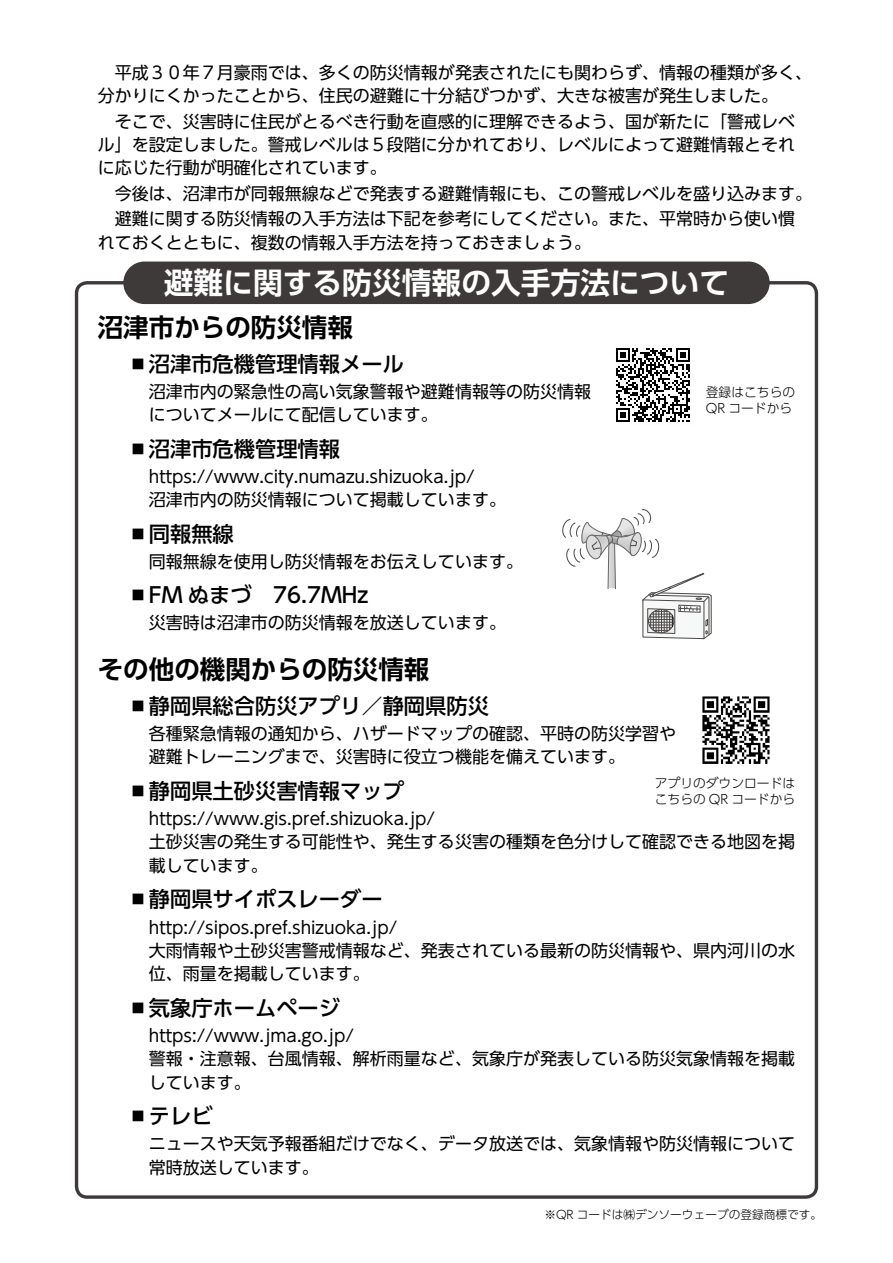
<style>
.page{position:relative;width:893px;height:1263px;background:#fff}
.page>*{position:absolute;margin:0;border:0;box-sizing:border-box;transform-origin:0 0}
.t1{font:700 29.7px "UD Shin Go Pro De";color:#fff}
.t2{font:700 25.5px "UD Shin Go Pro De";color:#000}
.t3{font:500 21.3px "UD Shin Go Pro";color:#000}
.t4{font:16.95px/23.4px "UD Shin Go Pro";color:#000}
.t5{font:300 12.75px/15.9px "UD Shin Go Pro";color:#000}
.t6{font:300 11.7px "UD Shin Go Pro";color:#000}
</style>
<div class="page">
<div style="left:123px;top:261px;width:647px;height:43px;background:#3e3a39;border-radius:21px"></div>
<img style="left:702px;top:696px;width:68px;height:68px">
<svg style="left:562px;top:509px;width:150px;height:130px"></svg>
<img style="left:616px;top:348px;width:74px;height:74px">
<p class="t4" style="left:98px;top:60px;width:716px">　平成３０年７月豪雨では、多くの防災情報が発表されたにも関わらず、情報の種類が多く、分かりにくかったことから、住民の避難に十分結びつかず、大きな被害が発生しました。</p>
<p class="t4" style="left:98px;top:109px;width:699px;text-align:justify">　そこで、災害時に住民がとるべき行動を直感的に理解できるよう、国が新たに「警戒レベル」を設定しました。警戒レベルは５段階に分かれており、レベルによって避難情報とそれに応じた行動が明確化されています。</p>
<p class="t4" style="left:98px;top:180px;width:716px;line-height:25.5px">　今後は、沼津市が同報無線などで発表する避難情報にも、この警戒レベルを盛り込みます。　避難に関する防災情報の入手方法は下記を参考にしてください。また、平常時から使い慣</p>
<p class="t4" style="left:98px;top:230px;width:495px">れておくとともに、複数の情報入手方法を持っておきましょう。</p>
<h1 class="t1" style="left:164px;top:259px;width:567px">避難に関する防災情報の入手方法について</h1>
<h2 class="t2" style="left:98px;top:307px;width:257px">沼津市からの防災情報</h2>
<p class="t3" style="left:128px;top:346px;width:278px">⿎沼津市危機管理情報メール</p>
<p class="t4" style="left:149px;top:379px;width:444px">沼津市内の緊急性の高い気象警報や避難情報等の防災情報についてメールにて配信しています。</p>
<p class="t3" style="left:128px;top:431px;width:214px">⿎沼津市危機管理情報</p>
<p class="t4" style="left:149px;top:464px;width:359px">https://www.city.numazu.shizuoka.jp/<br>沼津市内の防災情報について掲載しています。</p>
<p class="t3" style="left:128px;top:516px;width:108px">⿎同報無線</p>
<p class="t4" style="left:149px;top:549px;width:376px">同報無線を使用し防災情報をお伝えしています。</p>
<p class="t3" style="left:128px;top:578px;width:242px">⿎FM ぬまづ　76.7MHz</p>
<p class="t4" style="left:149px;top:611px;width:359px">災害時は沼津市の防災情報を放送しています。</p>
<h2 class="t2" style="left:98px;top:649px;width:333px">その他の機関からの防災情報</h2>
<p class="t3" style="left:128px;top:689px;width:363px">⿎静岡県総合防災アプリ／静岡県防災</p>
<p class="t4" style="left:149px;top:721px;width:529px">各種緊急情報の通知から、ハザードマップの確認、平時の防災学習や避難トレーニングまで、災害時に役立つ機能を備えています。</p>
<p class="t3" style="left:128px;top:774px;width:278px">⿎静岡県土砂災害情報マップ</p>
<p class="t4" style="left:149px;top:806px;width:648px">https://www.gis.pref.shizuoka.jp/<br>土砂災害の発生する可能性や、発生する災害の種類を色分けして確認できる地図を掲載しています。</p>
<p class="t3" style="left:128px;top:882px;width:257px">⿎静岡県サイポスレーダー</p>
<p class="t4" style="left:149px;top:915px;width:648px">http://sipos.pref.shizuoka.jp/<br>大雨情報や土砂災害警戒情報など、発表されている最新の防災情報や、県内河川の水位、雨量を掲載しています。</p>
<p class="t3" style="left:128px;top:990px;width:214px">⿎気象庁ホームページ</p>
<p class="t4" style="left:149px;top:1023px;width:648px">https://www.jma.go.jp/<br>警報・注意報、台風情報、解析雨量など、気象庁が発表している防災気象情報を掲載しています。</p>
<p class="t3" style="left:128px;top:1099px;width:87px">⿎テレビ</p>
<p class="t4" style="left:149px;top:1132px;width:648px">ニュースや天気予報番組だけでなく、データ放送では、気象情報や防災情報について常時放送しています。</p>
<p class="t5" style="left:706px;top:384px;width:91px">登録はこちらの<br>QR コードから</p>
<p class="t5" style="left:655px;top:775px;width:142px">アプリのダウンロードはこちらの QR コードから</p>
<p class="t6" style="left:544px;top:1205px;width:279px">※QR コードは㈱デンソーウェーブの登録商標です。</p>
</div>
